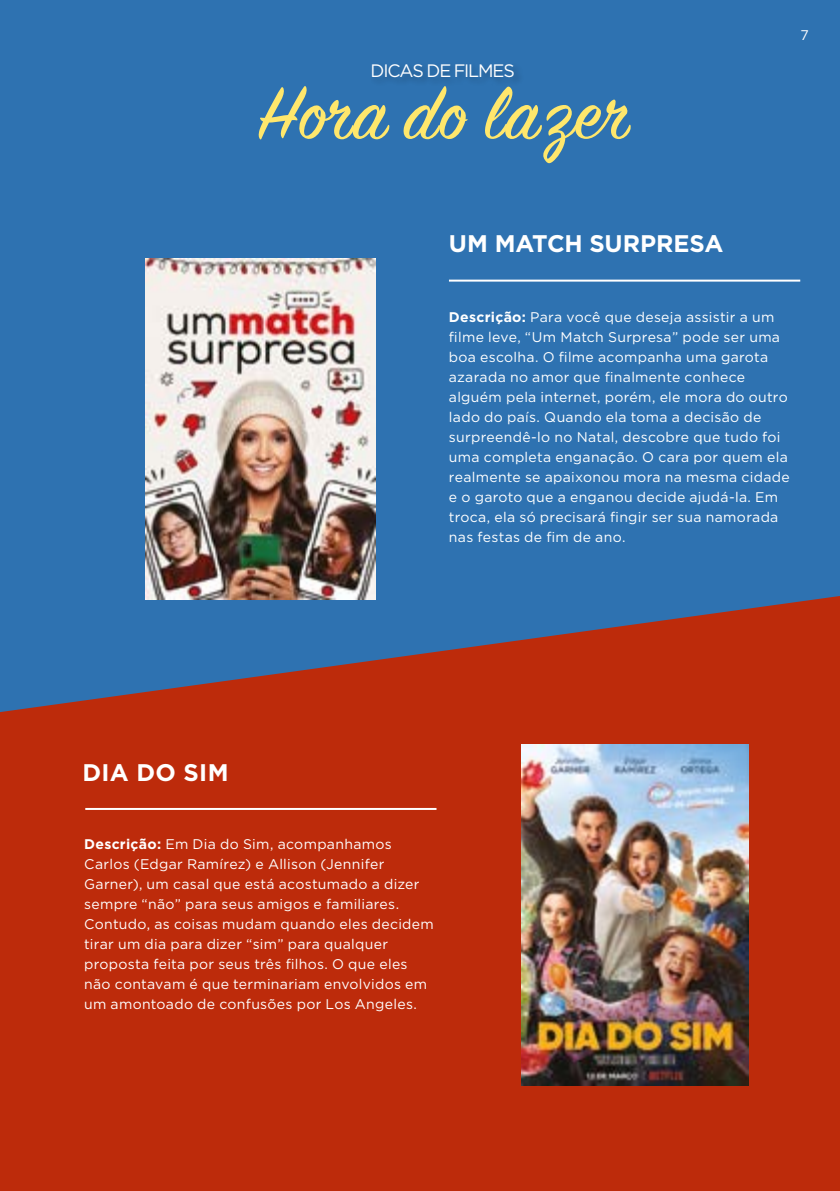
<style>
.page{position:relative;width:840px;height:1191px;background:#fff}
.page>*{position:absolute;margin:0;border:0;box-sizing:border-box;transform-origin:0 0}
.t1{font:82.6px "Sign Painter House Script";letter-spacing:.02em;color:#ffe76c}
.t2{font:700 24px "Gotham";color:#fff}
.t3{font:18px "Gotham";letter-spacing:-.06em;color:#fff}
.t4{font:14px/20px "Gotham";letter-spacing:.02em;color:#fff}
.s1{font-weight:700}
</style>
<div class="page">
<div style="left:0;top:0;width:839px;height:596px;background:#2e72b1"></div>
<svg style="left:0;top:596px;width:839px;height:595px;background:#ac331d"></svg>
<hr style="left:448px;top:280px;width:351px;height:2px;background:#fff">
<hr style="left:85px;top:808px;width:351px;height:2px;background:#fff">
<div style="left:371px;top:63px;width:152px;height:22px;background:#2c6daa"></div>
<img style="left:145px;top:259px;width:230px;height:340px">
<img style="left:521px;top:744px;width:227px;height:341px">
<p class="t3" style="left:370px;top:59px;width:146px">DICAS DE FILMES</p>
<h1 class="t1" style="left:257px;top:63px;width:377px">Hora do lazer</h1>
<p class="t4" style="left:799px;top:24px;width:10px">7</p>
<h2 class="t2" style="left:448px;top:230px;width:276px">UM MATCH SURPRESA</h2>
<p class="t4" style="left:448px;top:307px;width:342px"><span class="s1">Descrição:</span> Para você que deseja assistir a um filme leve, “Um Match Surpresa” pode ser uma boa escolha. O filme acompanha uma garota azarada no amor que finalmente conhece alguém pela internet, porém, ele mora do outro lado do país. Quando ela toma a decisão de surpreendê-lo no Natal, descobre que tudo foi uma completa enganação. O cara por quem ela realmente se apaixonou mora na mesma cidade e o garoto que a enganou decide ajudá-la. Em troca, ela só precisará fingir ser sua namorada nas festas de fim de ano.</p>
<h2 class="t2" style="left:82px;top:758px;width:147px">DIA DO SIM</h2>
<p class="t4" style="left:84px;top:833px;width:351px"><span class="s1">Descrição:</span> Em Dia do Sim, acompanhamos Carlos (Edgar Ramírez) e Allison (Jennifer Garner), um casal que está acostumado a dizer sempre “não” para seus amigos e familiares.<br>Contudo, as coisas mudam quando eles decidem tirar um dia para dizer “sim” para qualquer proposta feita por seus três filhos. O que eles não contavam é que terminariam envolvidos em um amontoado de confusões por Los Angeles.</p>
</div>
